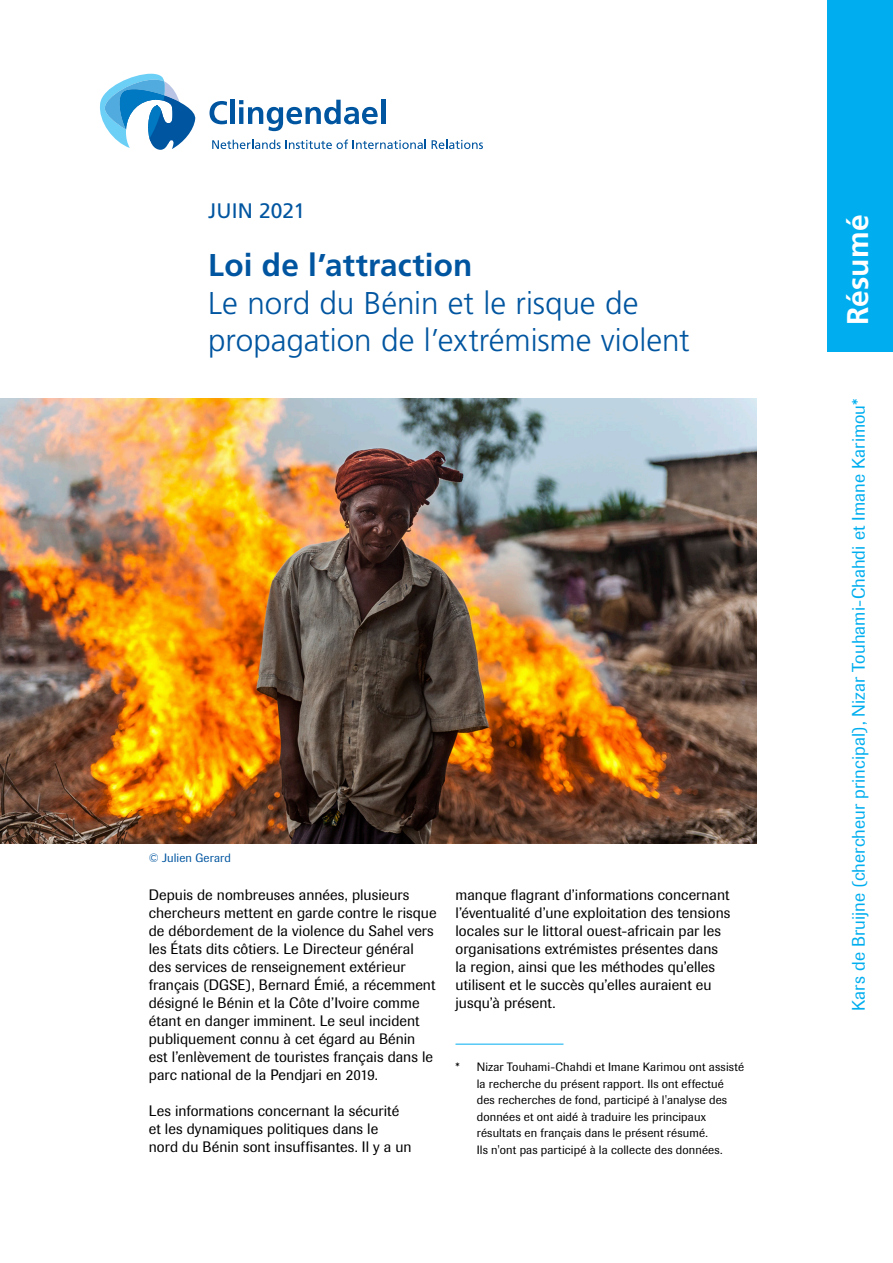
<style>
.page{position:relative;width:893px;height:1263px;background:#fff}
.page>*{position:absolute;margin:0;border:0;box-sizing:border-box;transform-origin:0 0}
.Subtitel_Title{font:300 31.5px/37.8px "Frutiger LT Std";letter-spacing:-.005em;color:#0055a0}
.Title_Title{font:700 31.5px "Frutiger LT Std";letter-spacing:.005em;color:#0055a0}
.Title_Title-2{font:700 30px "Frutiger LT Std";letter-spacing:.005em;color:#fff}
.Title_Title-3{font:21px "Frutiger LT Std";color:#0055a0}
.Author_Title{font:18px "Imago";color:#00aeef}
.P_first{font:15px/18px "Imago";letter-spacing:.005em;color:#000}
.Footnote{font:12px/16.5px "Imago";letter-spacing:.01em;color:#000}
.Source_F{font:12px "Imago";letter-spacing:.01em;color:#0055a0}
</style>
<div class="page">
<div style="left:827px;top:0;width:66px;height:351px;background:#00aeef"></div>
<img style="left:0;top:398px;width:756px;height:445px">
<svg style="left:210px;top:101px;width:17px;height:23px"></svg>
<hr style="left:230px;top:100px;width:4px;height:24px;background:#0055a0">
<svg style="left:239px;top:100px;width:139px;height:31px"></svg>
<hr style="left:381px;top:100px;width:4px;height:24px;background:#0055a0">
<svg style="left:212px;top:139px;width:214px;height:10px"></svg>
<svg style="left:432px;top:140px;width:51px;height:9px"></svg>
<svg style="left:100px;top:74px;width:96px;height:76px"></svg>
<hr style="left:455px;top:1044px;width:108px;height:1px;background:#00aeef">
<p class="Title_Title-3" style="left:208px;top:199px;width:98px">JUIN 2021</p>
<p class="Title_Title" style="left:208px;top:246px;width:266px">Loi de l’attraction</p>
<p class="Subtitel_Title" style="left:208px;top:284px;width:483px">Le nord du Bénin et le risque de propagation de l’extrémisme violent</p>
<p class="Source_F" style="left:149px;top:850px;width:84px">© Julien Gerard</p>
<p class="P_first" style="left:149px;top:886px;width:289px">Depuis de nombreuses années, plusieurs chercheurs mettent en garde contre le risque de débordement de la violence du Sahel vers les États dits côtiers. Le Directeur général des services de renseignement extérieur français (DGSE), Bernard Émié, a récemment désigné le Bénin et la Côte d’Ivoire comme étant en danger imminent. Le seul incident publiquement connu à cet égard au Bénin est l’enlèvement de touristes français dans le parc national de la Pendjari en 2019.</p>
<p class="P_first" style="left:149px;top:1102px;width:264px">Les informations concernant la sécurité et les dynamiques politiques dans le<br>nord du Bénin sont insuffisantes. Il y a un</p>
<p class="P_first" style="left:455px;top:886px;width:276px">manque flagrant d’informations concernant l’éventualité d’une exploitation des tensions locales sur le littoral ouest-africain par les organisations extrémistes présentes dans la region, ainsi que les méthodes qu’elles utilisent et le succès qu’elles auraient eu jusqu’à présent.</p>
<p class="Footnote" style="left:477px;top:1059px;width:269px;text-indent:-21px">* Nizar Touhami-Chahdi et Imane Karimou ont assisté la recherche du présent rapport. Ils ont effectué des recherches de fond, participé à l'analyse des données et ont aidé à traduire les principaux résultats en français dans le présent résumé.<br>Ils n'ont pas participé à la collecte des données.</p>
<p class="Title_Title-2" style="left:840px;top:325px;width:112px;rotate:-90deg">Résumé</p>
<p class="Author_Title" style="left:848px;top:1011px;width:614px;rotate:-90deg">Kars de Bruijne (chercheur principal), Nizar Touhami-Chahdi et Imane Karimou*</p>
</div>
